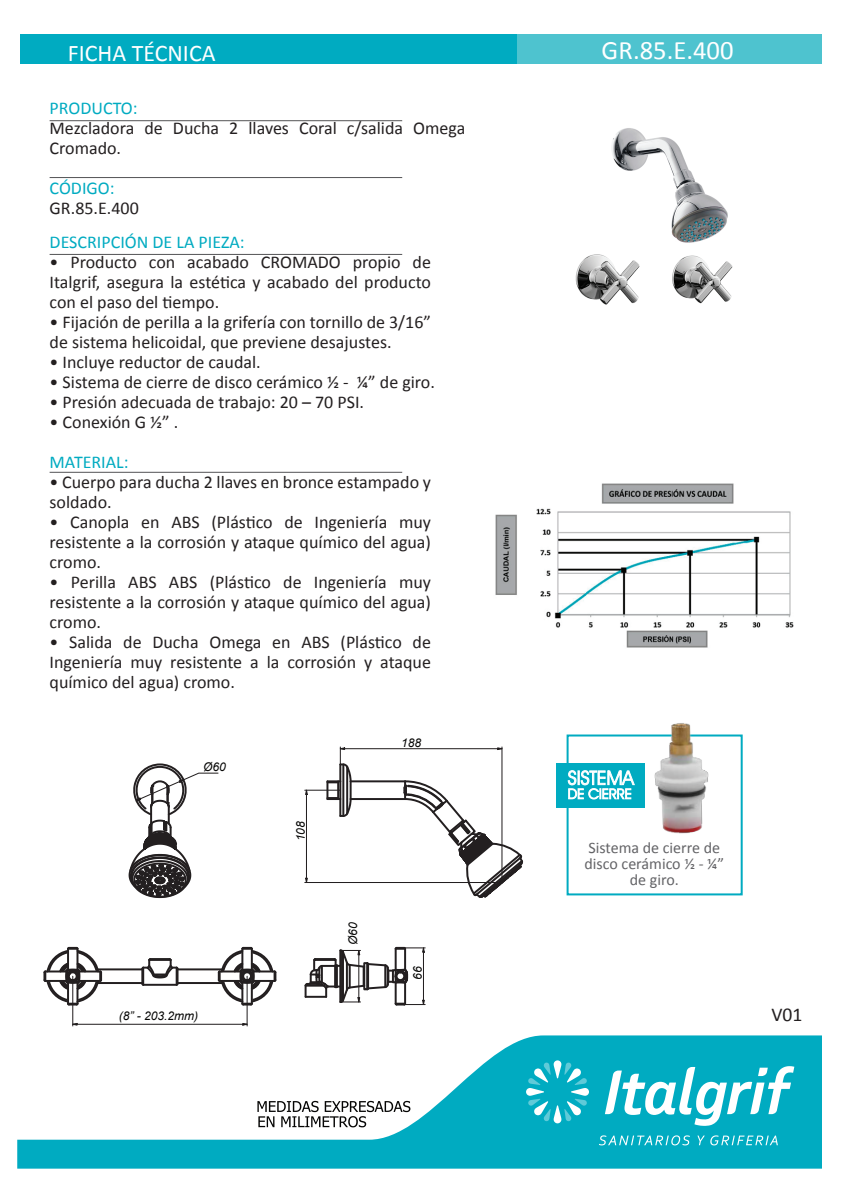
<style>
.page{position:relative;width:842px;height:1191px;background:#fff}
.page>*{position:absolute;margin:0;border:0;box-sizing:border-box;transform-origin:0 0}
.t1{font:26.6px "Calibri";color:#fff}
.t2{font:23.8px "Calibri";color:#fff}
.t3{font:19.6px "Calibri";color:#231f20}
.t4{font:18px/20px "Calibri";color:#231f20;text-align:justify}
.t5{font:18px "Calibri";color:#00abc1}
.t6{font:16px/16px "Calibri";color:#636366;text-align:center}
.t7{font:italic 12px "Arial";color:#050504}
</style>
<div class="page">
<div style="left:21px;top:34px;width:496px;height:30px;background:#00abc1"></div>
<div style="left:517px;top:34px;width:304px;height:30px;background:#4ec3cf"></div>
<hr style="left:50px;top:120px;width:352px;height:1px;background:#535355">
<hr style="left:50px;top:177px;width:352px;height:1px;background:#535355">
<hr style="left:50px;top:254px;width:352px;height:1px;background:#535355">
<hr style="left:50px;top:472px;width:352px;height:1px;background:#535355">
<svg style="left:155px;top:1035px;width:667px;height:133px;fill:#00abc1"></svg>
<svg style="left:605px;top:1066px;width:189px;height:60px"></svg>
<svg style="left:526px;top:1060px;width:63px;height:63px;background:#35bccd"></svg>
<svg style="left:599px;top:1135px;width:91px;height:10px"></svg>
<svg style="left:697px;top:1135px;width:81px;height:10px"></svg>
<svg style="left:257px;top:1100px;width:153px;height:27px"></svg>
<div style="left:567px;top:734px;width:176px;height:161px;border:2px solid #00abc1"></div>
<div style="left:556px;top:763px;width:88px;height:44px;background:#00abc1"></div>
<svg style="left:568px;top:770px;width:67px;height:29px"></svg>
<img style="left:650px;top:723px;width:64px;height:111px">
<img style="left:575px;top:128px;width:158px;height:177px">
<img style="left:495px;top:483px;width:299px;height:165px">
<hr style="left:351px;top:780px;width:54px;height:2px;background:#231f20">
<hr style="left:351px;top:798px;width:54px;height:2px;background:#231f20">
<svg style="left:402px;top:779px;width:122px;height:119px"></svg>
<svg style="left:155px;top:958px;width:25px;height:28px"></svg>
<hr style="left:178px;top:982px;width:44px;height:2px;background:#231f20">
<hr style="left:178px;top:968px;width:44px;height:2px;background:#231f20">
<svg style="left:17px;top:958px;width:138px;height:211px"></svg>
<svg style="left:217px;top:946px;width:60px;height:60px"></svg>
<svg style="left:42px;top:946px;width:61px;height:60px"></svg>
<svg style="left:496px;top:746px;width:7px;height:4px"></svg>
<hr style="left:345px;top:748px;width:153px;height:1px;background:#231f20">
<svg style="left:326px;top:746px;width:27px;height:71px"></svg>
<hr style="left:501px;top:747px;width:1px;height:135px;background:#231f20">
<svg style="left:304px;top:789px;width:5px;height:6px"></svg>
<svg style="left:304px;top:877px;width:4px;height:6px"></svg>
<hr style="left:306px;top:794px;width:1px;height:84px;background:#231f20">
<hr style="left:305px;top:789px;width:35px;height:1px;background:#231f20">
<hr style="left:305px;top:882px;width:197px;height:1px;background:#231f20">
<svg style="left:304px;top:946px;width:122px;height:60px"></svg>
<svg style="left:68px;top:1022px;width:10px;height:4px"></svg>
<svg style="left:242px;top:1022px;width:5px;height:4px"></svg>
<hr style="left:77px;top:1023px;width:166px;height:1px;background:#231f20">
<hr style="left:72px;top:976px;width:1px;height:50px;background:#231f20">
<hr style="left:247px;top:976px;width:1px;height:50px;background:#231f20">
<svg style="left:128px;top:763px;width:91px;height:136px"></svg>
<h2 class="t2" style="left:68px;top:38px;width:149px">FICHA TÉCNICA</h2>
<h1 class="t1" style="left:602px;top:34px;width:134px">GR.85.E.400</h1>
<p class="t5" style="left:50px;top:97px;width:90px">PRODUCTO:</p>
<p class="t4" style="left:50px;top:118px;width:417px">Mezcladora de Ducha 2 llaves Coral c/salida Omega<br>Cromado.</p>
<p class="t5" style="left:50px;top:177px;width:67px">CÓDIGO:</p>
<p class="t4" style="left:50px;top:198px;width:91px">GR.85.E.400</p>
<p class="t5" style="left:50px;top:231px;width:196px">DESCRIPCIÓN DE LA PIEZA:</p>
<p class="t4" style="left:50px;top:251px;width:383px">• Producto con acabado CROMADO propio de Italgrif, asegura la estética y acabado del producto con el paso del tiempo.</p>
<p class="t4" style="left:50px;top:311px;width:383px">• Fijación de perilla a la grifería con tornillo de 3/16” de sistema helicoidal, que previene desajustes.</p>
<p class="t4" style="left:50px;top:351px;width:213px">• Incluye reductor de caudal.</p>
<p class="t4" style="left:50px;top:371px;width:387px">• Sistema de cierre de disco cerámico ½ - ¼” de giro.</p>
<p class="t4" style="left:50px;top:391px;width:316px">• Presión adecuada de trabajo: 20 – 70 PSI.</p>
<p class="t4" style="left:50px;top:411px;width:130px">• Conexión G ½” .</p>
<p class="t5" style="left:50px;top:451px;width:81px">MATERIAL:</p>
<p class="t4" style="left:50px;top:471px;width:383px">• Cuerpo para ducha 2 llaves en bronce estampado y soldado.</p>
<p class="t4" style="left:50px;top:511px;width:383px">• Canopla en ABS (Plástico de Ingeniería muy resistente a la corrosión y ataque químico del agua) cromo.</p>
<p class="t4" style="left:50px;top:571px;width:383px">• Perilla ABS ABS (Plástico de Ingeniería muy resistente a la corrosión y ataque químico del agua) cromo.</p>
<p class="t4" style="left:50px;top:631px;width:383px">• Salida de Ducha Omega en ABS (Plástico de Ingeniería muy resistente a la corrosión y ataque químico del agua) cromo.</p>
<p class="t7" style="left:203px;top:758px;width:24px">Ø60</p>
<p class="t7" style="left:119px;top:1008px;width:81px">(8” - 203.2mm)</p>
<p class="t7" style="left:293px;top:841px;width:22px;rotate:-90deg">108</p>
<p class="t7" style="left:345px;top:945px;width:24px;rotate:-90deg">Ø60</p>
<p class="t7" style="left:401px;top:735px;width:22px">188</p>
<p class="t7" style="left:410px;top:979px;width:15px;rotate:-90deg">66</p>
<p class="t6" style="left:584px;top:839px;width:141px">Sistema de cierre de disco cerámico ½ - ¼” de giro.</p>
<p class="t3" style="left:771px;top:1002px;width:32px">V01</p>
</div>
